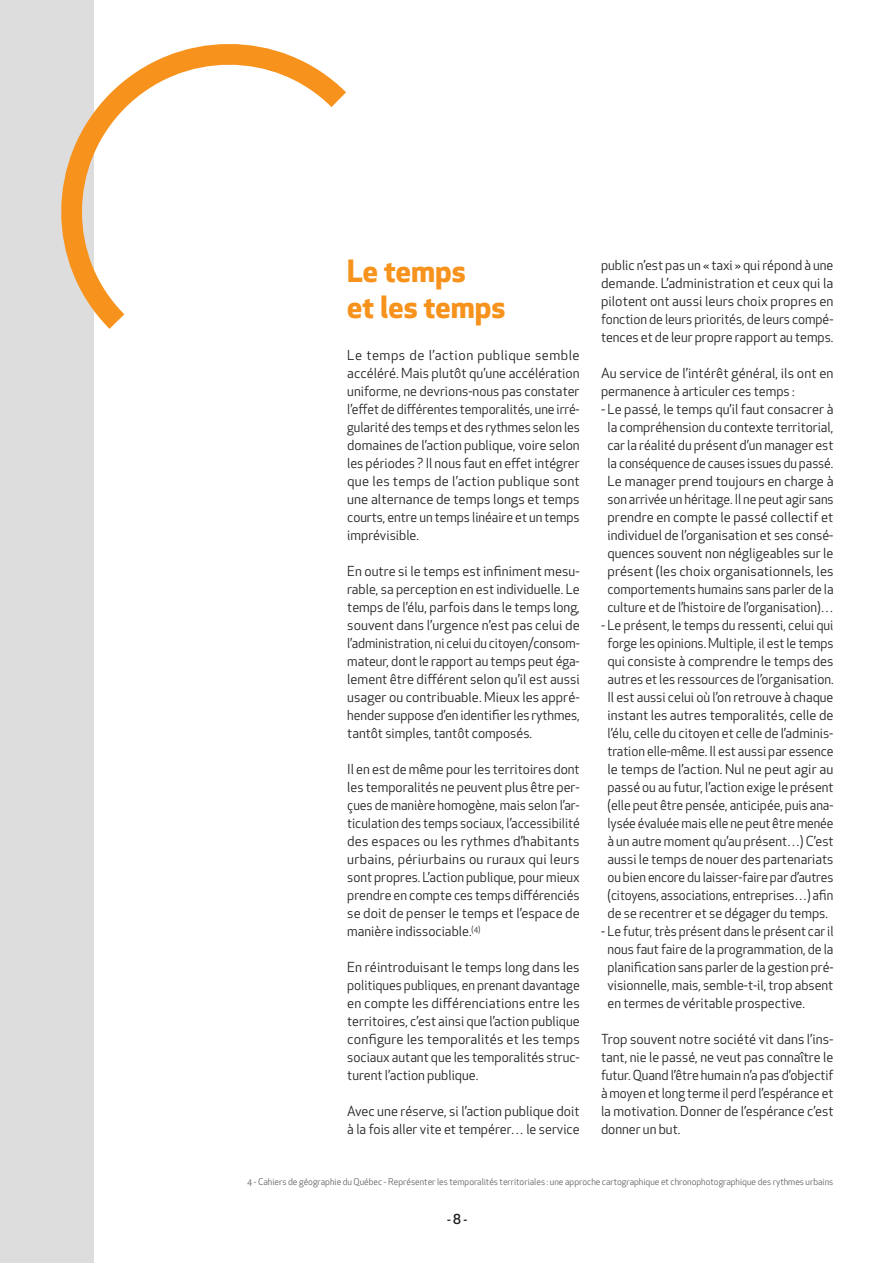
<style>
.page{position:relative;width:893px;height:1263px;background:#fff}
.page>*{position:absolute;margin:0;border:0;box-sizing:border-box;transform-origin:0 0}
.t1{font:700 30px/36px "Apex New";color:#f7931d}
.t2{font:13.5px/18px "Apex New";color:#231f20;text-align:justify}
.t3{font:500 12px "Apex New";color:#231f20}
.t4{font:9px "Apex New";color:#606262}
.s1{font-size:13.5px}
</style>
<div class="page">
<div style="left:0;top:0;width:94px;height:1263px;background:#ddd"></div>
<svg style="left:61px;top:44px;width:285px;height:285px"></svg>
<h1 class="t1" style="left:347px;top:252px;width:160px">Le temps<br>et les temps</h1>
<p class="t2" style="left:347px;top:346px;width:234px">Le temps de l’action publique semble accéléré. Mais plutôt qu’une accélération uniforme, ne devrions-nous pas constater l’effet de différentes temporalités, une irré&shy;gularité des temps et des rythmes selon les domaines de l’action publique, voire selon les périodes ? Il nous faut en effet intégrer que les temps de l’action publique sont une alternance de temps longs et temps courts, entre un temps linéaire et un temps imprévisible.</p>
<p class="t2" style="left:347px;top:562px;width:234px">En outre si le temps est infiniment mesu&shy;rable, sa perception en est individuelle. Le temps de l’élu, parfois dans le temps long, souvent dans l’urgence n’est pas celui de l’administration, ni celui du citoyen/consom&shy;mateur, dont le rapport au temps peut éga&shy;lement être différent selon qu’il est aussi usager ou contribuable. Mieux les appré&shy;hender suppose d’en identifier les rythmes, tantôt simples, tantôt composés.</p>
<p class="t2" style="left:347px;top:760px;width:234px">Il en est de même pour les territoires dont les temporalités ne peuvent plus être per&shy;çues de manière homogène, mais selon l’ar&shy;ticulation des temps sociaux, l’accessibilité des espaces ou les rythmes d’habitants urbains, périurbains ou ruraux qui leurs sont propres. L’action publique, pour mieux prendre en compte ces temps différenciés se doit de penser le temps et l’espace de manière indissociable.<sup>(4)</sup></p>
<p class="t2" style="left:347px;top:958px;width:234px">En réintroduisant le temps long dans les politiques publiques, en prenant davantage en compte les différenciations entre les territoires, c’est ainsi que l’action publique configure les temporalités et les temps sociaux autant que les temporalités struc&shy;turent l’action publique.</p>
<p class="t2" style="left:347px;top:1102px;width:234px">Avec une réserve, si l’action publique doit à la fois aller vite et tempérer… le service</p>
<p class="t2" style="left:601px;top:256px;width:234px">public n’est pas un « taxi » qui répond à une demande. L’administration et ceux qui la pilotent ont aussi leurs choix propres en fonction de leurs priorités, de leurs compé&shy;tences et de leur propre rapport au temps.</p>
<p class="t2" style="left:601px;top:364px;width:234px">Au service de l’intérêt général, ils ont en permanence à articuler ces temps :</p>
<p class="t2" style="left:601px;top:400px;width:234px;text-align:center">- Le passé, le temps qu’il faut consacrer à la compréhension du contexte territorial, car la réalité du présent d’un manager est la conséquence de causes issues du passé.<br>Le manager prend toujours en charge à son arrivée un héritage. Il ne peut agir sans prendre en compte le passé collectif et individuel de l’organisation et ses consé&shy;quences souvent non négligeables sur le présent (les choix organisationnels, les comportements humains sans parler de la culture et de l’histoire de l’organisation)…</p>
<p class="t2" style="left:601px;top:616px;width:234px;text-align:center">- Le présent, le temps du ressenti, celui qui forge les opinions. Multiple, il est le temps qui consiste à comprendre le temps des autres et les ressources de l’organisation.<br>Il est aussi celui où l’on retrouve à chaque instant les autres temporalités, celle de l’élu, celle du citoyen et celle de l’adminis&shy;tration elle-même. Il est aussi par essence le temps de l’action. Nul ne peut agir au passé ou au futur, l’action exige le présent (elle peut être pensée, anticipée, puis ana&shy;lysée évaluée mais elle ne peut être menée à un autre moment qu’au présent…) C’est aussi le temps de nouer des partenariats ou bien encore du laisser-faire par d’autres (citoyens, associations, entreprises…) afin de se recentrer et se dégager du temps.</p>
<p class="t2" style="left:607px;top:922px;width:228px;text-indent:-6px">- Le futur, très présent dans le présent car il nous faut faire de la programmation, de la planification sans parler de la gestion pré&shy;visionnelle, mais, semble-t-il, trop absent en termes de véritable prospective.</p>
<p class="t2" style="left:601px;top:1030px;width:234px">Trop souvent notre société vit dans l’ins&shy;tant, nie le passé, ne veut pas connaître le futur. Quand l’être humain n’a pas d’objectif à moyen et long terme il perd l’espérance et la motivation. Donner de l’espérance c’est donner un but.</p>
<p class="t4" style="left:247px;top:1176px;width:588px">4 - Cahiers de géographie du Québec - Représenter les temporalités territoriales : une approche cartographique et chronophotographique des rythmes urbains</p>
<p class="t3" style="left:447px;top:1212px;width:22px">- <span class="s1">8</span> -</p>
</div>
